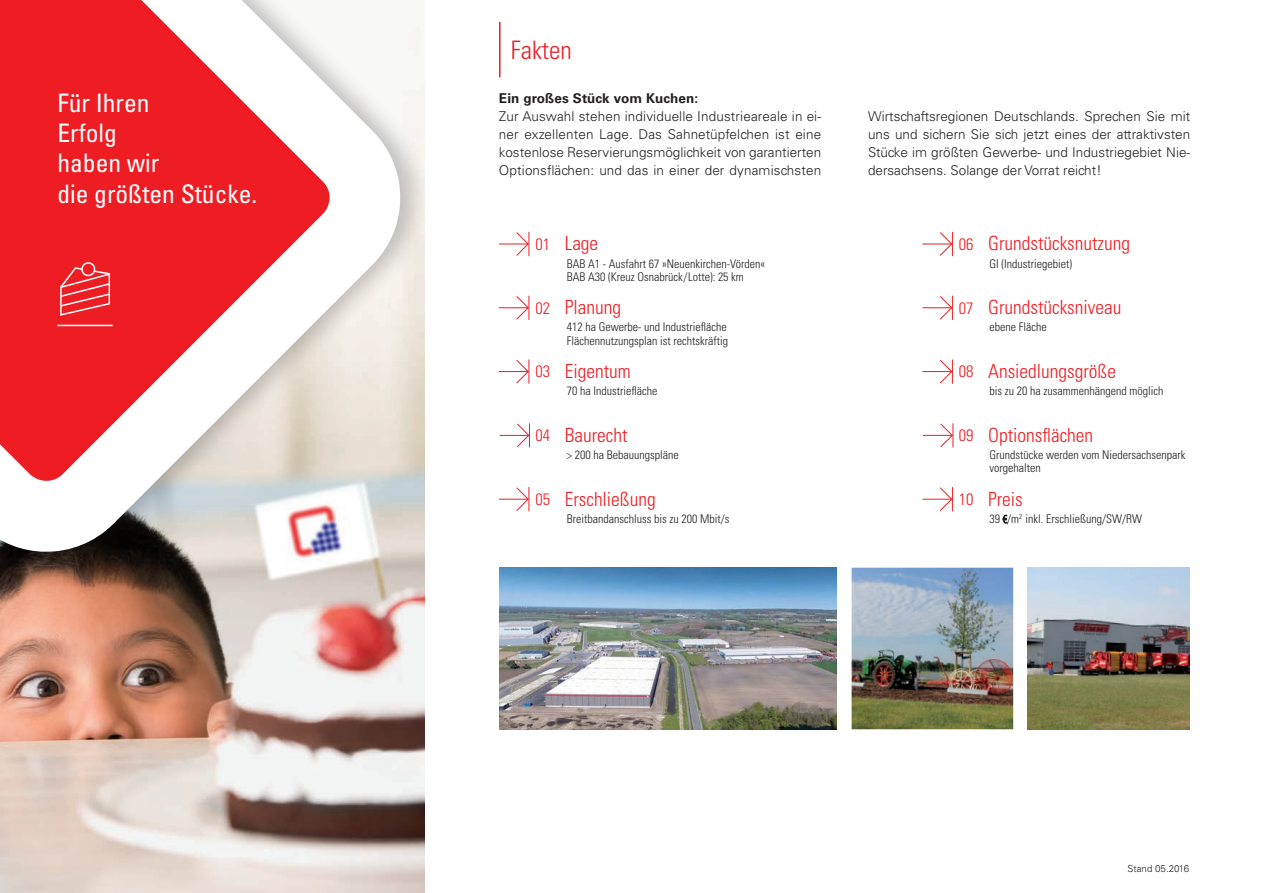
<style>
.page{position:relative;width:1263px;height:893px;background:#fff}
.page>*{position:absolute;margin:0;border:0;box-sizing:border-box;transform-origin:0 0}
.t1{font:condensed 25.5px/30.5px "Univers LT Std";color:#fff}
.t2{font:300 condensed 25.5px "Univers LT Std";color:#ee1d23}
.t3{font:300 condensed 19.5px "Univers LT Std";color:#ee1d23}
.t4{font:300 13.5px/18px "Univers LT Std";color:#231f20;text-align:justify}
.t5{font:700 13.5px "Univers LT Std";letter-spacing:.01em;color:#231f20}
.t6{font:300 condensed 12px/13.5px "Univers LT Std";color:#231f20}
.t7{font:300 9.75px "Univers LT Std";color:#231f20}
.s1{font-size:16.5px}
.s2{font-family:"Myriad Pro"}
</style>
<div class="page">
<img style="left:0;top:570px;width:424px;height:323px">
<div style="left:0;top:0;width:430px;height:570px;background:#231f20;opacity:.25"></div>
<svg style="left:0;top:0;width:409px;height:561px"></svg>
<svg style="left:499px;top:231px;width:30px;height:26px"></svg>
<svg style="left:499px;top:295px;width:30px;height:25px"></svg>
<svg style="left:499px;top:359px;width:30px;height:25px"></svg>
<hr style="left:499px;top:435px;width:30px;height:1px;background:#ee1d23">
<svg style="left:516px;top:423px;width:14px;height:25px"></svg>
<svg style="left:499px;top:487px;width:30px;height:25px"></svg>
<svg style="left:1003px;top:515px;width:4px;height:8px"></svg>
<hr style="left:922px;top:244px;width:30px;height:1px;background:#ee1d23">
<svg style="left:939px;top:231px;width:14px;height:26px"></svg>
<hr style="left:922px;top:307px;width:30px;height:1px;background:#ee1d23">
<svg style="left:939px;top:295px;width:14px;height:25px"></svg>
<hr style="left:922px;top:371px;width:30px;height:1px;background:#ee1d23">
<svg style="left:939px;top:359px;width:14px;height:25px"></svg>
<svg style="left:923px;top:423px;width:30px;height:25px"></svg>
<hr style="left:922px;top:499px;width:30px;height:1px;background:#ee1d23">
<svg style="left:939px;top:487px;width:14px;height:25px"></svg>
<hr style="left:499px;top:22px;width:1px;height:55px;background:#ee1d23">
<svg style="left:59px;top:260px;width:53px;height:61px;background:#f04045"></svg>
<hr style="left:57px;top:325px;width:56px;height:1px;background:#fff">
<img style="left:852px;top:568px;width:161px;height:161px">
<img style="left:499px;top:568px;width:337px;height:161px">
<img style="left:1028px;top:568px;width:161px;height:161px">
<h1 class="t1" style="left:57px;top:87px;width:201px">Für Ihren<br>Erfolg<br>haben wir<br>die größten Stücke.</h1>
<h1 class="t2" style="left:511px;top:34px;width:62px">Fakten</h1>
<p class="t5" style="left:499px;top:91px;width:201px">Ein großes Stück vom Kuchen:</p>
<p class="t4" style="left:499px;top:108px;width:324px">Zur Auswahl stehen individuelle Industrieareale in ei&shy;ner exzellenten Lage. Das Sahnetüpfelchen ist eine kostenlose Reservierungsmöglichkeit von garantierten Optionsflächen: und das in einer der dynamischsten</p>
<p class="t4" style="left:868px;top:108px;width:324px">Wirtschaftsregionen Deutschlands. Sprechen Sie mit uns und sichern Sie sich jetzt eines der attraktivsten Stücke im größten Gewerbe- und Industriegebiet Nie&shy;dersachsens. Solange der Vorrat reicht!</p>
<h2 class="t3" style="left:535px;top:232px;width:64px"><span class="s1">01</span> Lage</h2>
<p class="t6" style="left:567px;top:257px;width:200px">BAB A1 - Ausfahrt 67 »Neuenkirchen-Vörden«<br>BAB A30 (Kreuz Osnabrück/Lotte): 25 km</p>
<h2 class="t3" style="left:535px;top:296px;width:87px"><span class="s1">02</span> Planung</h2>
<p class="t6" style="left:567px;top:320px;width:163px">412 ha Gewerbe- und Industriefläche<br>Flächennutzungsplan ist rechtskräftig</p>
<h2 class="t3" style="left:535px;top:360px;width:97px"><span class="s1">03</span> Eigentum</h2>
<p class="t6" style="left:567px;top:384px;width:92px">70 ha Industriefläche</p>
<h2 class="t3" style="left:535px;top:423px;width:94px"><span class="s1">04</span> Baurecht</h2>
<p class="t6" style="left:567px;top:448px;width:113px">&gt; 200 ha Bebauungspläne</p>
<h2 class="t3" style="left:535px;top:487px;width:122px"><span class="s1">05</span> Erschließung</h2>
<p class="t6" style="left:567px;top:512px;width:164px">Breitbandanschluss bis zu 200 Mbit/s</p>
<h2 class="t3" style="left:959px;top:232px;width:173px"><span class="s1">06</span> Grundstücksnutzung</h2>
<p class="t6" style="left:989px;top:257px;width:84px">GI (Industriegebiet)</p>
<h2 class="t3" style="left:959px;top:296px;width:164px"><span class="s1">07</span> Grundstücksniveau</h2>
<p class="t6" style="left:989px;top:320px;width:59px">ebene Fläche</p>
<h2 class="t3" style="left:959px;top:360px;width:159px"><span class="s1">08</span> Ansiedlungsgröße</h2>
<p class="t6" style="left:989px;top:384px;width:175px">bis zu 20 ha zusammenhängend möglich</p>
<h2 class="t3" style="left:959px;top:423px;width:136px"><span class="s1">09</span> Optionsflächen</h2>
<p class="t6" style="left:989px;top:448px;width:197px">Grundstücke werden vom Niedersachsenpark vorgehalten</p>
<h2 class="t3" style="left:959px;top:487px;width:65px"><span class="s1">10</span> Preis</h2>
<p class="t6" style="left:989px;top:512px;width:154px">39 <span class="s2">€</span>/m<sup>2</sup> inkl. Erschließung/SW/RW</p>
<p class="t7" style="left:1127px;top:863px;width:63px">Stand 05.2016</p>
</div>
